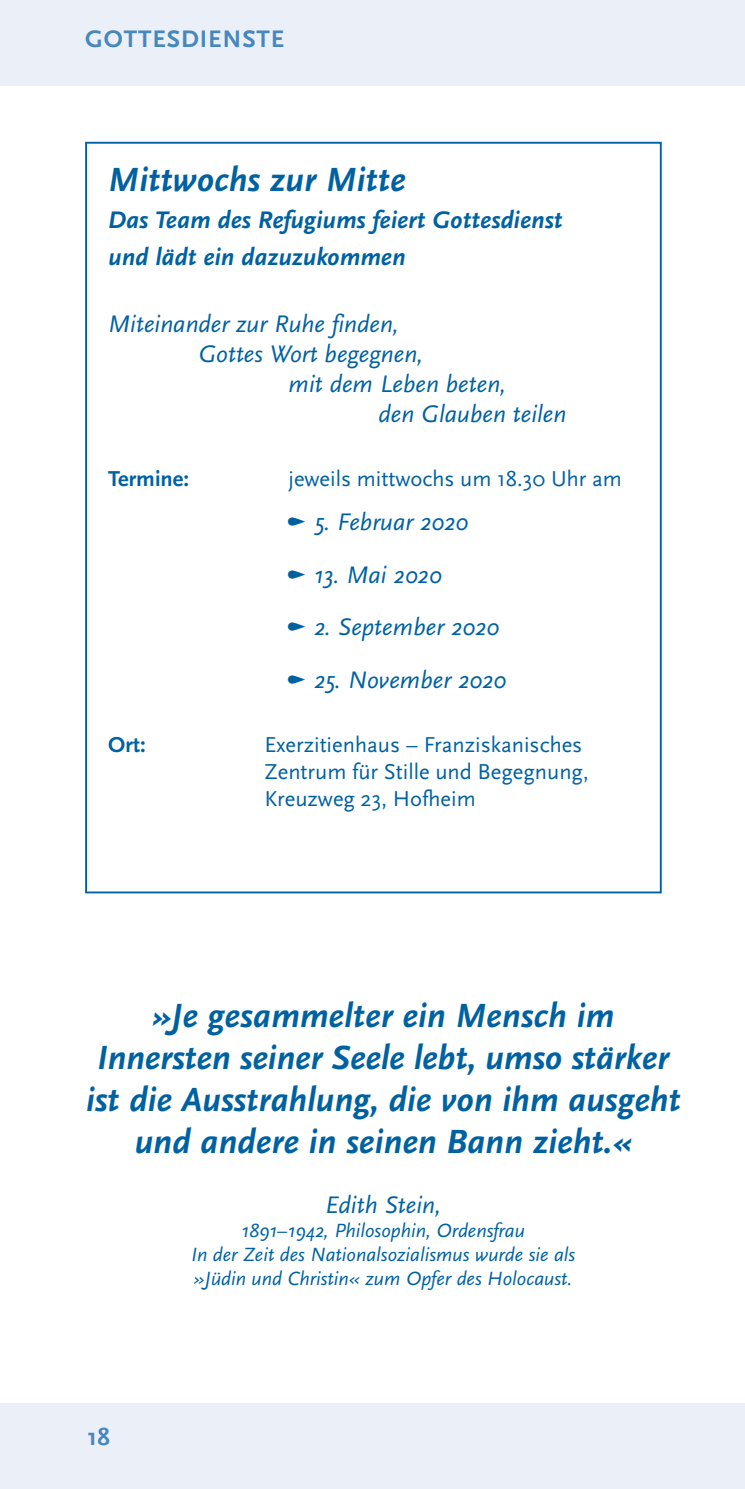
<style>
.page{position:relative;width:745px;height:1489px;background:#fff}
.page>*{position:absolute;margin:0;border:0;box-sizing:border-box;transform-origin:0 0}
.refugium_head{font:italic 700 35px/42px "Mtud Scala Sans";color:#0061a1;text-align:center}
.kurstext{font:italic 25px "Mtud Scala Sans";color:#0061a1}
.refugium_subhead{font:italic 700 25px "Mtud Scala Sans";color:#0061a1}
.Rubrik{font:700 25px "Mtud Scala Sans";letter-spacing:.035em;color:#4687bd}
.info-text{font:22.5px/27px "Mtud Scala Sans";color:#0061a1}
.info-text-2{font:700 22.5px "Mtud Scala Sans";color:#0061a1}
.kurstext-2{font:italic 20px/24px "Mtud Scala Sans";color:#0061a1;text-align:center}
.s1{font-family:"FF Dingbests";font-style:normal}
</style>
<div class="page">
<div style="left:0;top:1403px;width:744px;height:85px;background:#ebf0f8"></div>
<div style="left:0;top:0;width:744px;height:85px;background:#ebf0f8"></div>
<p class="Rubrik" style="left:85px;top:25px;width:201px">GOTTESDIENSTE</p>
<p class="refugium_head" style="left:108px;top:159px;width:298px">Mittwochs zur Mitte</p>
<p class="refugium_subhead" style="left:108px;top:206px;width:455px">Das Team des Refugiums feiert Gottesdienst</p>
<p class="refugium_subhead" style="left:108px;top:243px;width:298px">und lädt ein dazuzukommen</p>
<p class="kurstext" style="left:108px;top:310px;width:292px">Miteinander zur Ruhe finden,</p>
<p class="kurstext" style="left:198px;top:340px;width:226px">Gottes Wort begegnen,</p>
<p class="kurstext" style="left:288px;top:370px;width:219px">mit dem Leben beten,</p>
<p class="kurstext" style="left:378px;top:400px;width:189px">den Glauben teilen</p>
<p class="info-text-2" style="left:108px;top:466px;width:82px">Termine:</p>
<p class="info-text" style="left:288px;top:465px;width:334px">jeweils mittwochs um 18.30 Uhr am</p>
<p class="kurstext" style="left:285px;top:508px;width:184px"><span class="s1">n</span> 5. Februar 2020</p>
<p class="kurstext" style="left:285px;top:561px;width:157px"><span class="s1">n</span> 13. Mai 2020</p>
<p class="kurstext" style="left:285px;top:613px;width:215px"><span class="s1">n</span> 2. September 2020</p>
<p class="kurstext" style="left:285px;top:666px;width:222px"><span class="s1">n</span> 25. November 2020</p>
<p class="info-text-2" style="left:108px;top:732px;width:39px">Ort:</p>
<p class="info-text" style="left:264px;top:731px;width:325px">Exerzitienhaus – Franziskanisches<br>Zentrum für Stille und Begegnung,<br>Kreuzweg 23, Hofheim</p>
<p class="refugium_head" style="left:86px;top:995px;width:596px">»Je gesammelter ein Mensch im Innersten seiner Seele lebt, umso stärker ist die Ausstrahlung, die von ihm ausgeht und andere in seinen Bann zieht.«</p>
<p class="Rubrik" style="left:88px;top:1423px;width:24px">18</p>
<p class="kurstext" style="left:325px;top:1191px;width:118px">Edith Stein,</p>
<p class="kurstext-2" style="left:191px;top:1218px;width:385px">1891–1942, Philosophin, Ordensfrau<br>In der Zeit des Nationalsozialismus wurde sie als »Jüdin und Christin« zum Opfer des Holocaust.</p>
</div>
